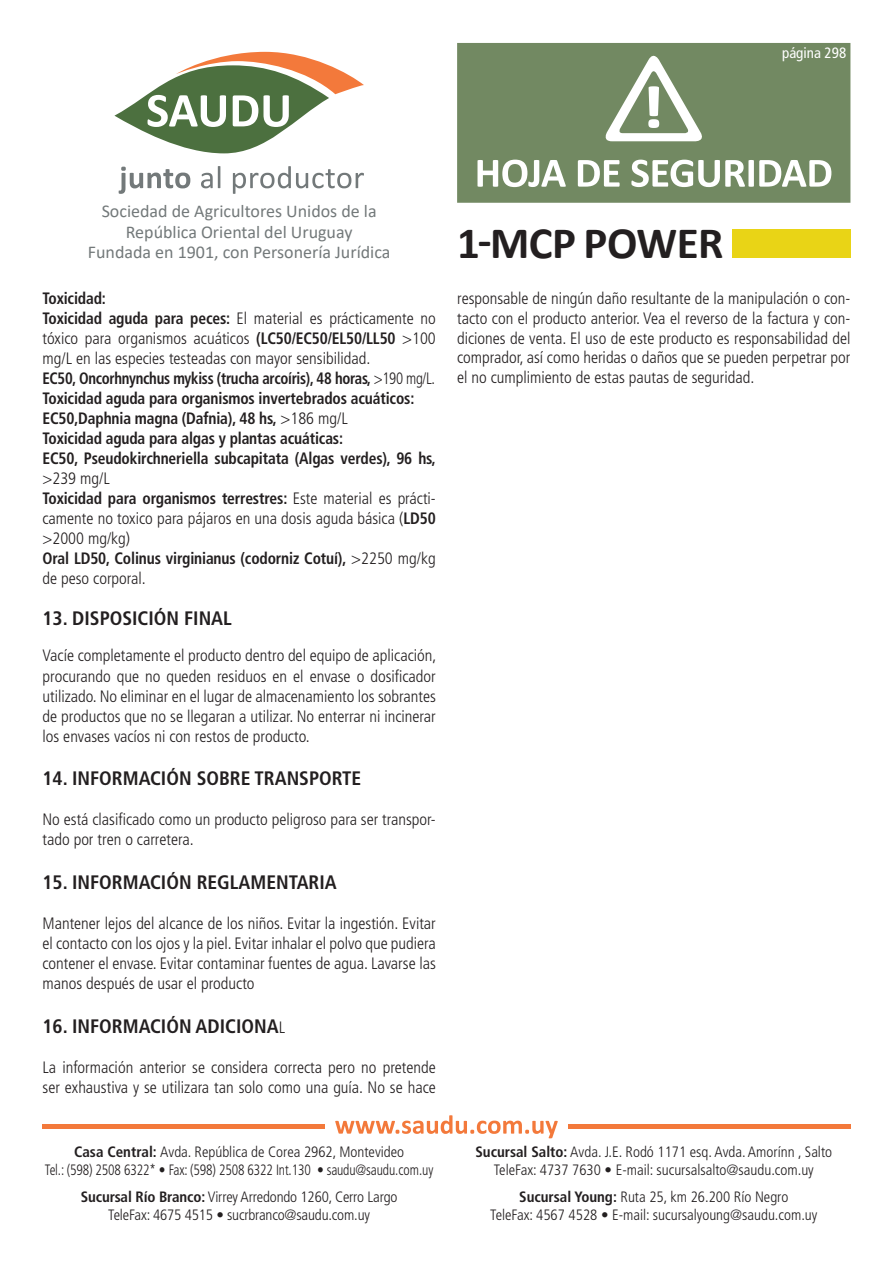
<style>
.page{position:relative;width:893px;height:1263px;background:#fff}
.page>*{position:absolute;margin:0;border:0;box-sizing:border-box;transform-origin:0 0}
.t1{font:700 45px "Calibri";letter-spacing:-.01em;color:#231f20}
.t2{font:700 condensed 19.5px "Frutiger LT Std";color:#231f20}
.t3{font:18px/21.6px "Calibri";color:#73797a;text-align:center}
.t4{font:300 condensed 16.5px/20px "Frutiger LT Std";color:#231f20}
.t5{font:700 condensed 16.5px/20px "Frutiger LT Std";letter-spacing:-.01em;color:#231f20;scale:.94 1}
.t6{font:300 condensed 15px/18px "Frutiger LT Std";color:#231f20;text-align:center}
.t7{font:condensed 15px "Frutiger LT Std";color:#fff}
.s1{font-weight:300}
.s2{font-weight:700}
.s3{font-weight:300;font-size:16.5px}
</style>
<div class="page">
<svg style="left:457px;top:43px;width:393px;height:160px;background:#829674"></svg>
<svg style="left:119px;top:167px;width:71px;height:27px"></svg>
<svg style="left:201px;top:166px;width:19px;height:22px"></svg>
<svg style="left:233px;top:166px;width:131px;height:28px"></svg>
<svg style="left:114px;top:52px;width:250px;height:101px"></svg>
<div style="left:732px;top:229px;width:118px;height:29px;background:#e9d416"></div>
<svg style="left:43px;top:1125px;width:282px;height:4px"></svg>
<svg style="left:568px;top:1125px;width:282px;height:4px"></svg>
<svg style="left:335px;top:1115px;width:223px;height:23px"></svg>
<p class="t7" style="left:782px;top:45px;width:66px">página 298</p>
<p class="t3" style="left:102px;top:199px;width:276px">Sociedad de Agricultores Unidos de la<br>República Oriental del Uruguay</p>
<p class="t3" style="left:88px;top:240px;width:304px">Fundada en 1901, con Personería Jurídica</p>
<p class="t5" style="left:43px;top:288px;width:420px">Toxicidad:<br>Toxicidad aguda para peces: <span class="s1">El material es prácticamente no tóxico para organismos acuáticos</span> (LC50/EC50/EL50/LL50 <span class="s1">&gt;100 mg/L en las especies testeadas con mayor sensibilidad.<br></span>EC50, Oncorhnynchus mykiss (trucha arcoíris), 48 horas, <span class="s1">&gt;190 mg/L.<br></span>Toxicidad aguda para organismos invertebrados acuáticos:<br>EC50,Daphnia magna (Dafnia), 48 hs, <span class="s1">&gt;186 mg/L<br></span>Toxicidad aguda para algas y plantas acuáticas:<br>EC50, Pseudokirchneriella subcapitata (Algas verdes), 96 hs,</p>
<p class="t4" style="left:43px;top:469px;width:395px">&gt;239 mg/L<br><span class="s2">Toxicidad para organismos terrestres:</span> Este material es prácti&shy;camente no toxico para pájaros en una dosis aguda básica (<span class="s2">LD50 </span>&gt;2000 mg/kg)<br><span class="s2">Oral LD50, Colinus virginianus (codorniz Cotuí),</span> &gt;2250 mg/kg de peso corporal.</p>
<p class="t2" style="left:43px;top:606px;width:191px">13. DISPOSICIÓN FINAL</p>
<p class="t4" style="left:43px;top:646px;width:395px;text-align:justify">Vacíe completamente el producto dentro del equipo de aplicación, procurando que no queden residuos en el envase o dosificador utilizado. No eliminar en el lugar de almacenamiento los sobrantes de productos que no se llegaran a utilizar. No enterrar ni incinerar los envases vacíos ni con restos de producto.</p>
<p class="t2" style="left:43px;top:767px;width:320px">14. INFORMACIÓN SOBRE TRANSPORTE</p>
<p class="t4" style="left:43px;top:810px;width:395px">No está clasificado como un producto peligroso para ser transpor&shy;tado por tren o carretera.</p>
<p class="t2" style="left:43px;top:871px;width:296px">15. INFORMACIÓN REGLAMENTARIA</p>
<p class="t4" style="left:43px;top:913px;width:395px;text-align:justify">Mantener lejos del alcance de los niños. Evitar la ingestión. Evitar el contacto con los ojos y la piel. Evitar inhalar el polvo que pudiera contener el envase. Evitar contaminar fuentes de agua. Lavarse las manos después de usar el producto</p>
<p class="t2" style="left:43px;top:1014px;width:244px">16. INFORMACIÓN ADICIONA<span class="s3">L</span></p>
<p class="t4" style="left:43px;top:1057px;width:395px">La información anterior se considera correcta pero no pretende ser exhaustiva y se utilizara tan solo como una guía. No se hace</p>
<p class="t6" style="left:45px;top:1143px;width:390px"><span class="s2">Casa Central:</span> Avda. República de Corea 2962, Montevideo<br>Tel.: (598) 2508 6322* • Fax: (598) 2508 6322 Int.130 • saudu@saudu.com.uy</p>
<p class="t6" style="left:81px;top:1188px;width:318px"><span class="s2">Sucursal Río Branco:</span> Virrey Arredondo 1260, Cerro Largo<br>TeleFax: 4675 4515 • sucrbranco@saudu.com.uy</p>
<h1 class="t1" style="left:457px;top:211px;width:268px">1-MCP POWER</h1>
<p class="t4" style="left:457px;top:289px;width:395px;text-align:justify">responsable de ningún daño resultante de la manipulación o con&shy;tacto con el producto anterior. Vea el reverso de la factura y con&shy;diciones de venta. El uso de este producto es responsabilidad del comprador, así como heridas o daños que se pueden perpetrar por el no cumplimiento de estas pautas de seguridad.</p>
<p class="t6" style="left:475px;top:1143px;width:358px"><span class="s2">Sucursal Salto:</span> Avda. J.E. Rodó 1171 esq. Avda. Amorínn , Salto<br>TeleFax: 4737 7630 • E-mail: sucursalsalto@saudu.com.uy</p>
<p class="t6" style="left:490px;top:1188px;width:329px"><span class="s2">Sucursal Young:</span> Ruta 25, km 26.200 Río Negro<br>TeleFax: 4567 4528 • E-mail: sucursalyoung@saudu.com.uy</p>
</div>
